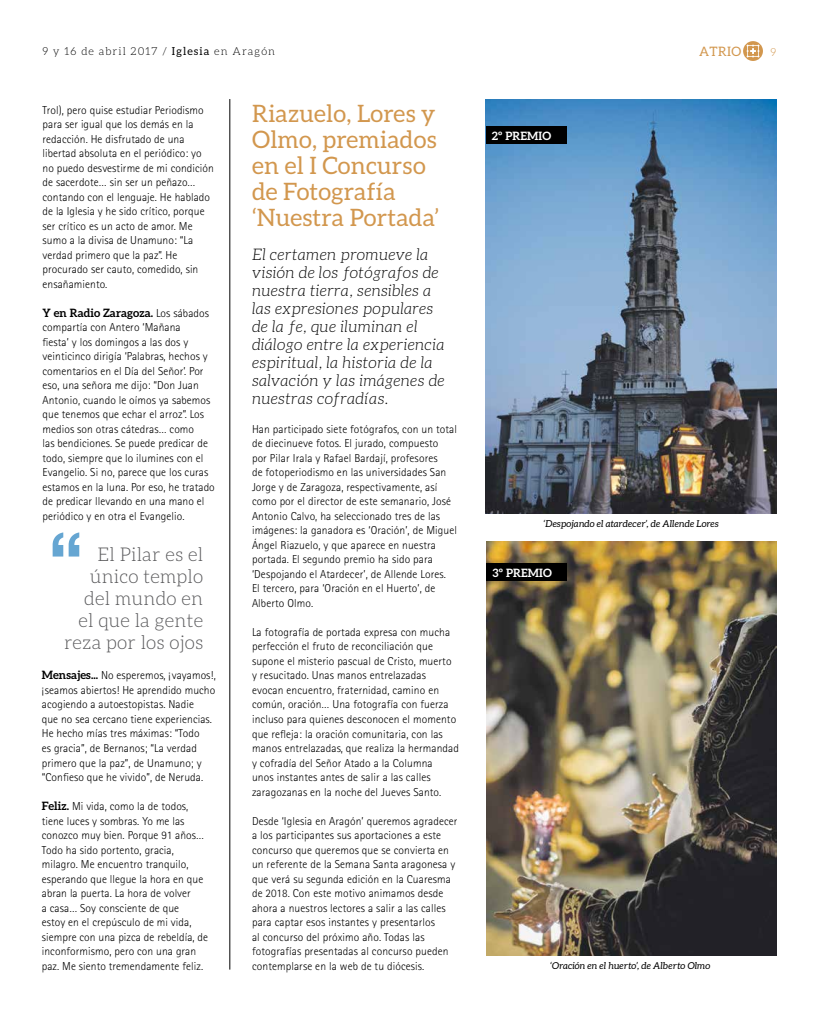
<style>
.page{position:relative;width:820px;height:1021px;background:#fff}
.page>*{position:absolute;margin:0;border:0;box-sizing:border-box;transform-origin:0 0}
.t1{font:700 75px "Helvetica Neue";color:#66a6d2}
.t2{font:24px/26px "Aleo";letter-spacing:.01em;color:#d2974e}
.t3{font:300 19px/22px "Aleo";letter-spacing:.01em;color:#58585a;text-align:right}
.t4{font:italic 300 16px/18px "Aleo";letter-spacing:.025em;color:#000}
.t5{font:13px "Aleo";letter-spacing:.025em;color:#d2974e}
.t6{font:300 11.5px/14.5px "Rotis Sans Serif";letter-spacing:.01em;color:#000}
.t7{font:700 11.5px "Aleo";letter-spacing:.005em;color:#000}
.t8{font:700 11.5px "Aleo";letter-spacing:.01em;color:#fff}
.t9{font:300 11px "Aleo";letter-spacing:.1em;color:#000}
.t10{font:300 11px "Aleo";color:#d2974e}
.t11{font:italic 9.5px "Aleo";letter-spacing:.01em;color:#000}
.s1{font-weight:400}
.s2{font-family:"Rotis Sans Serif";font-weight:300}
.s3{font-family:"Aleo";font-weight:700}
</style>
<div class="page">
<hr style="left:229px;top:99px;width:1px;height:870px;background:#000">
<img style="left:485px;top:99px;width:291px;height:414px">
<img style="left:486px;top:542px;width:290px;height:413px">
<div style="left:485px;top:126px;width:81px;height:18px;background:#000"></div>
<div style="left:486px;top:563px;width:81px;height:18px;background:#000"></div>
<svg style="left:743px;top:41px;width:19px;height:20px"></svg>
<p class="t9" style="left:43px;top:45px;width:234px">9 y 16 de abril 2017 / <span class="s1">Iglesia</span> en Aragón</p>
<p class="t6" style="left:43px;top:102px;width:173px">Trol), pero quise estudiar Periodismo para ser igual que los demás en la redacción. He disfrutado de una libertad absoluta en el periódico: yo no puedo desvestirme de mi condición de sacerdote… sin ser un peñazo… contando con el lenguaje. He hablado de la Iglesia y he sido crítico, porque ser crítico es un acto de amor. Me sumo a la divisa de Unamuno: “La verdad primero que la paz”. He procurado ser cauto, comedido, sin ensañamiento.</p>
<p class="t7" style="left:43px;top:306px;width:168px">Y en Radio Zaragoza. <span class="s2">Los sábados</span></p>
<p class="t6" style="left:43px;top:320px;width:174px">compartía con Antero ‘Mañana<br>fiesta’ y los domingos a las dos y veinticinco dirigía ‘Palabras, hechos y comentarios en el Día del Señor’. Por eso, una señora me dijo: “Don Juan Antonio, cuando le oímos ya sabemos que tenemos que echar el arroz”. Los medios son otras cátedras… como<br>las bendiciones. Se puede predicar de todo, siempre que lo ilumines con el Evangelio. Si no, parece que los curas estamos en la luna. Por eso, he tratado de predicar llevando en una mano el periódico y en otra el Evangelio.</p>
<h1 class="t1" style="left:49px;top:500px;width:36px">“</h1>
<h3 class="t3" style="left:64px;top:543px;width:140px">El Pilar es el único templo del mundo en<br>el que la gente reza por los ojos</h3>
<p class="t6" style="left:42px;top:668px;width:175px"><span class="s3">Mensajes...</span> No esperemos, ¡vayamos!, ¡seamos abiertos! He aprendido mucho acogiendo a autoestopistas. Nadie<br>que no sea cercano tiene experiencias.<br>He hecho mías tres máximas: “Todo<br>es gracia”, de Bernanos; “La verdad primero que la paz”, de Unamuno; y “Confieso que he vivido”, de Neruda.</p>
<p class="t6" style="left:42px;top:798px;width:168px"><span class="s3">Feliz.</span> Mi vida, como la de todos, tiene luces y sombras. Yo me las conozco muy bien. Porque 91 años…<br>Todo ha sido portento, gracia, milagro. Me encuentro tranquilo, esperando que llegue la hora en que abran la puerta. La hora de volver<br>a casa… Soy consciente de que<br>estoy en el crepúsculo de mi vida, siempre con una pizca de rebeldía, de inconformismo, pero con una gran paz. Me siento tremendamente feliz.</p>
<h2 class="t2" style="left:252px;top:100px;width:188px">Riazuelo, Lores y<br>Olmo, premiados en el I Concurso de Fotografía ‘Nuestra Portada’</h2>
<p class="t4" style="left:252px;top:245px;width:194px">El certamen promueve la visión de los fotógrafos de nuestra tierra, sensibles a las expresiones populares de la fe, que iluminan el diálogo entre la experiencia espiritual, la historia de la salvación y las imágenes de nuestras cofradías.</p>
<p class="t6" style="left:252px;top:421px;width:206px">Han participado siete fotógrafos, con un total de diecinueve fotos. El jurado, compuesto<br>por Pilar Irala y Rafael Bardají, profesores<br>de fotoperiodismo en las universidades San Jorge y de Zaragoza, respectivamente, así como por el director de este semanario, José Antonio Calvo, ha seleccionado tres de las imágenes: la ganadora es ‘Oración’, de Miguel Ángel Riazuelo, y que aparece en nuestra portada. El segundo premio ha sido para ‘Despojando el Atardecer’, de Allende Lores.<br>El tercero, para ‘Oración en el Huerto’, de Alberto Olmo.</p>
<p class="t6" style="left:252px;top:625px;width:208px">La fotografía de portada expresa con mucha perfección el fruto de reconciliación que supone el misterio pascual de Cristo, muerto y resucitado. Unas manos entrelazadas evocan encuentro, fraternidad, camino en común, oración… Una fotografía con fuerza incluso para quienes desconocen el momento que refleja: la oración comunitaria, con las manos entrelazadas, que realiza la hermandad y cofradía del Señor Atado a la Columna<br>unos instantes antes de salir a las calles zaragozanas en la noche del Jueves Santo.</p>
<p class="t6" style="left:252px;top:813px;width:207px">Desde ‘Iglesia en Aragón’ queremos agradecer a los participantes sus aportaciones a este concurso que queremos que se convierta en un referente de la Semana Santa aragonesa y que verá su segunda edición en la Cuaresma de 2018. Con este motivo animamos desde ahora a nuestros lectores a salir a las calles para captar esos instantes y presentarlos<br>al concurso del próximo año. Todas las fotografías presentadas al concurso pueden contemplarse en la web de tu diócesis.</p>
<p class="t8" style="left:491px;top:129px;width:61px">2º PREMIO</p>
<p class="t5" style="left:699px;top:44px;width:43px">ATRIO</p>
<p class="t10" style="left:770px;top:46px;width:7px">9</p>
<p class="t11" style="left:543px;top:518px;width:177px">‘Despojando el atardecer’, de Allende Lores</p>
<p class="t8" style="left:492px;top:566px;width:61px">3º PREMIO</p>
<p class="t11" style="left:550px;top:960px;width:161px">‘Oración en el huerto’, de Alberto Olmo</p>
</div>
